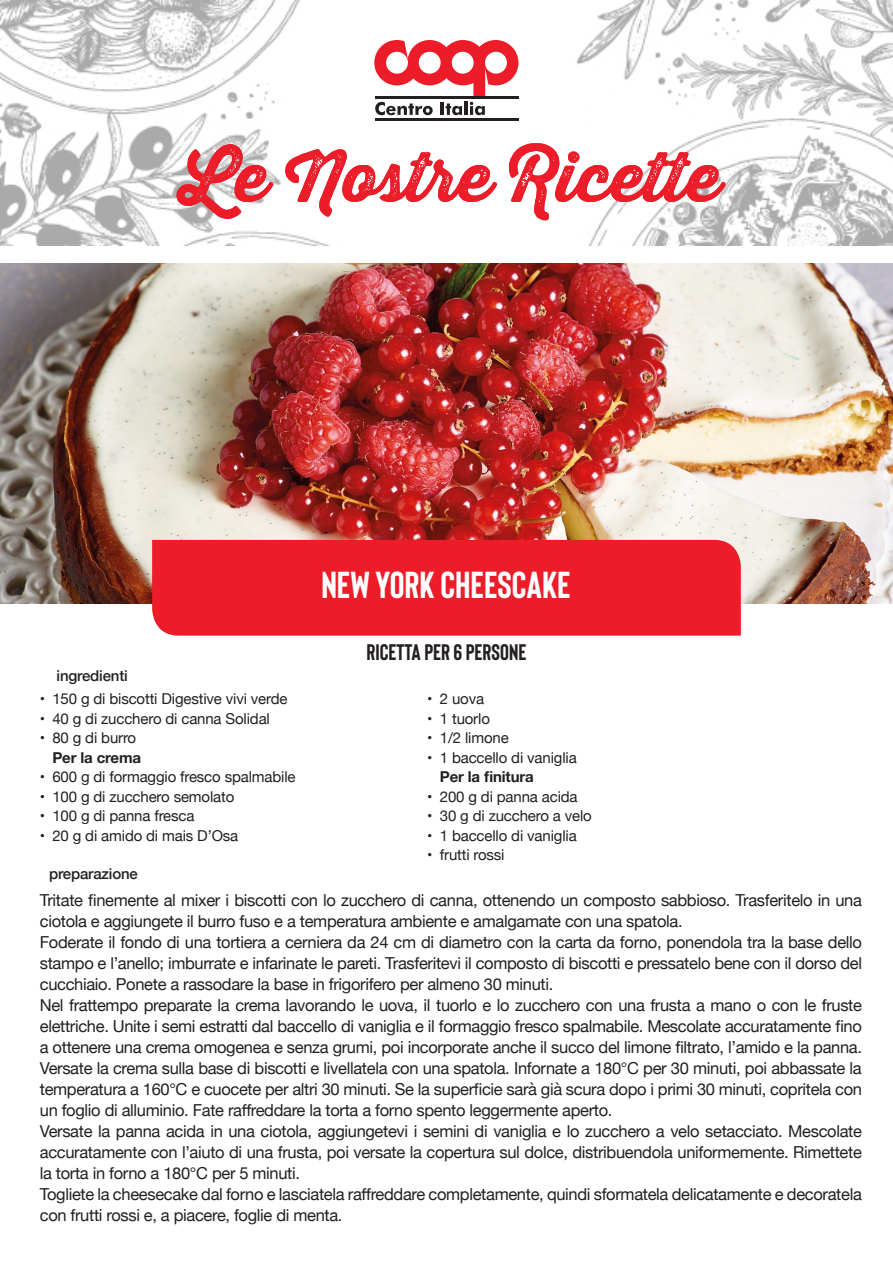
<style>
.page{position:relative;width:893px;height:1263px;background:#fff}
.page>*{position:absolute;margin:0;border:0;box-sizing:border-box;transform-origin:0 0}
.t1{font:67.8px "Thirsty Rough Bol Two";color:#ec1c29}
.t2{font:700 37.5px "Bison";color:#fff}
.t3{font:700 22.5px "Bison";color:#231f20}
.t4{font:16.5px/21px "Helvetica Neue";letter-spacing:-.02em;color:#231f20;text-align:justify}
.t5{font:15px/19.5px "Helvetica Neue";letter-spacing:-.01em;color:#231f20}
.t6{font:500 15px "Helvetica Neue";letter-spacing:-.01em;color:#231f20}
.s1{font-weight:700}
</style>
<div class="page">
<img style="left:0;top:264px;width:893px;height:340px">
<div style="left:152px;top:540px;width:589px;height:96px;background:#ec1c29"></div>
<svg style="left:0;top:0;width:893px;height:246px"></svg>
<svg style="left:582px;top:77px;width:119px;height:106px"></svg>
<svg style="left:375px;top:102px;width:58px;height:13px"></svg>
<hr style="left:440px;top:102px;width:4px;height:13px;background:#231f20">
<svg style="left:445px;top:104px;width:17px;height:11px"></svg>
<hr style="left:464px;top:101px;width:4px;height:14px;background:#231f20">
<svg style="left:470px;top:102px;width:15px;height:13px"></svg>
<svg style="left:374px;top:40px;width:144px;height:56px"></svg>
<hr style="left:375px;top:96px;width:144px;height:3px;background:#231f20">
<hr style="left:375px;top:118px;width:144px;height:3px;background:#231f20">
<p class="t1" style="left:181px;top:125px;width:541px">Le Nostre Ricette</p>
<p class="t2" style="left:321px;top:564px;width:251px">NEW YORK CHEESCAKE</p>
<p class="t6" style="left:57px;top:664px;width:73px">ingredienti</p>
<p class="t5" style="left:40px;top:690px;width:249px">• 150 g di biscotti Digestive vivi verde</p>
<p class="t5" style="left:40px;top:709px;width:232px">• 40 g di zucchero di canna Solidal</p>
<p class="t5" style="left:52px;top:729px;width:90px;text-indent:-13px">• 80 g di burro<br><span class="s1">Per la crema</span></p>
<p class="t5" style="left:40px;top:768px;width:257px">• 600 g di formaggio fresco spalmabile</p>
<p class="t5" style="left:40px;top:787px;width:196px">• 100 g di zucchero semolato</p>
<p class="t5" style="left:40px;top:807px;width:156px">• 100 g di panna fresca</p>
<p class="t5" style="left:40px;top:826px;width:200px">• 20 g di amido di mais D’Osa</p>
<p class="t6" style="left:49px;top:862px;width:90px">preparazione</p>
<p class="t3" style="left:367px;top:640px;width:161px">RICETTA PER 6 PERSONE</p>
<p class="t5" style="left:427px;top:690px;width:59px">• 2 uova</p>
<p class="t5" style="left:427px;top:709px;width:64px">• 1 tuorlo</p>
<p class="t5" style="left:427px;top:729px;width:83px">• 1/2 limone</p>
<p class="t5" style="left:440px;top:748px;width:138px;text-indent:-13px">• 1 baccello di vaniglia<br><span class="s1">Per la finitura</span></p>
<p class="t5" style="left:427px;top:787px;width:152px">• 200 g di panna acida</p>
<p class="t5" style="left:427px;top:807px;width:166px">• 30 g di zucchero a velo</p>
<p class="t5" style="left:427px;top:826px;width:151px">• 1 baccello di vaniglia</p>
<p class="t5" style="left:427px;top:846px;width:79px">• frutti rossi</p>
<p class="t4" style="left:40px;top:890px;width:824px">Tritate finemente al mixer i biscotti con lo zucchero di canna, ottenendo un composto sabbioso. Trasferitelo in una ciotola e aggiungete il burro fuso e a temperatura ambiente e amalgamate con una spatola.</p>
<p class="t4" style="left:40px;top:932px;width:824px">Foderate il fondo di una tortiera a cerniera da 24 cm di diametro con la carta da forno, ponendola tra la base dello stampo e l’anello; imburrate e infarinate le pareti. Trasferitevi il composto di biscotti e pressatelo bene con il dorso del cucchiaio. Ponete a rassodare la base in frigorifero per almeno 30 minuti.</p>
<p class="t4" style="left:40px;top:995px;width:824px">Nel frattempo preparate la crema lavorando le uova, il tuorlo e lo zucchero con una frusta a mano o con le fruste elettriche. Unite i semi estratti dal baccello di vaniglia e il formaggio fresco spalmabile. Mescolate accuratamente fino a ottenere una crema omogenea e senza grumi, poi incorporate anche il succo del limone filtrato, l’amido e la panna.<br>Versate la crema sulla base di biscotti e livellatela con una spatola. Infornate a 180°C per 30 minuti, poi abbassate la temperatura a 160°C e cuocete per altri 30 minuti. Se la superficie sarà già scura dopo i primi 30 minuti, copritela con un foglio di alluminio. Fate raffreddare la torta a forno spento leggermente aperto.</p>
<p class="t4" style="left:40px;top:1121px;width:824px">Versate la panna acida in una ciotola, aggiungetevi i semini di vaniglia e lo zucchero a velo setacciato. Mescolate accuratamente con l’aiuto di una frusta, poi versate la copertura sul dolce, distribuendola uniformemente. Rimettete la torta in forno a 180°C per 5 minuti.</p>
<p class="t4" style="left:40px;top:1184px;width:824px">Togliete la cheesecake dal forno e lasciatela raffreddare completamente, quindi sformatela delicatamente e decoratela con frutti rossi e, a piacere, foglie di menta.</p>
</div>
